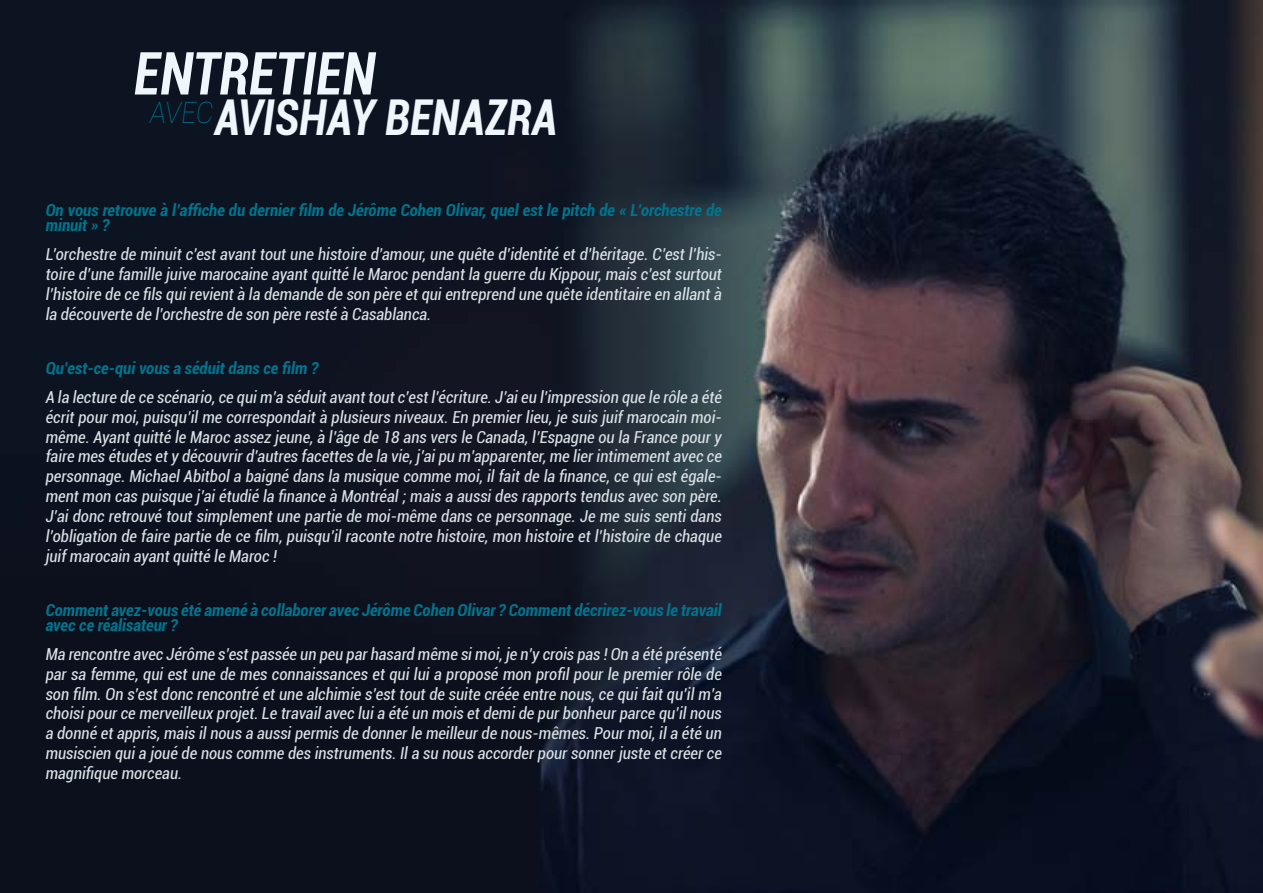
<style>
.page{position:relative;width:1263px;height:893px;background:#fff}
.page>*{position:absolute;margin:0;border:0;box-sizing:border-box;transform-origin:0 0}
.t1{font:italic 700 condensed 59.4px "Roboto";color:#eff7fd;scale:.91 1}
.t2{font:italic 700 condensed 49.5px "Roboto";color:#eff7fd;scale:.91 1}
.t3{font:italic condensed 16.5px/19.8px "Roboto";color:#dae2e7;text-align:justify}
.t4{font:italic 700 condensed 16.5px/15px "Roboto";color:#00758e}
</style>
<div class="page">
<img style="left:0;top:0;width:1263px;height:893px">
<h1 class="t1" style="left:134px;top:32px;width:267px">ENTRETIEN</h1>
<h2 class="t2" style="left:150px;top:82px;width:449px"><sup>AVEC</sup>AVISHAY BENAZRA</h2>
<p class="t4" style="left:46px;top:202px;width:678px">On vous retrouve à l’affiche du dernier film de Jérôme Cohen Olivar, quel est le pitch de « L’orchestre de minuit » ?</p>
<p class="t3" style="left:46px;top:244px;width:678px">L’orchestre de minuit c’est avant tout une histoire d’amour, une quête d’identité et d’héritage. C’est l’his&shy;toire d’une famille juive marocaine ayant quitté le Maroc pendant la guerre du Kippour, mais c’est surtout l’histoire de ce fils qui revient à la demande de son père et qui entreprend une quête identitaire en allant à la découverte de l’orchestre de son père resté à Casablanca.</p>
<p class="t4" style="left:46px;top:360px;width:274px">Qu’est-ce-qui vous a séduit dans ce film ?</p>
<p class="t3" style="left:46px;top:387px;width:678px">A la lecture de ce scénario, ce qui m’a séduit avant tout c’est l’écriture. J’ai eu l’impression que le rôle a été écrit pour moi, puisqu’il me correspondait à plusieurs niveaux. En premier lieu, je suis juif marocain moi&shy;même. Ayant quitté le Maroc assez jeune, à l’âge de 18 ans vers le Canada, l’Espagne ou la France pour y faire mes études et y découvrir d’autres facettes de la vie, j’ai pu m’apparenter, me lier intimement avec ce personnage. Michael Abitbol a baigné dans la musique comme moi, il fait de la finance, ce qui est égale&shy;ment mon cas puisque j’ai étudié la finance à Montréal ; mais a aussi des rapports tendus avec son père.<br>J’ai donc retrouvé tout simplement une partie de moi-même dans ce personnage. Je me suis senti dans l’obligation de faire partie de ce film, puisqu’il raconte notre histoire, mon histoire et l’histoire de chaque juif marocain ayant quitté le Maroc !</p>
<p class="t4" style="left:46px;top:602px;width:678px">Comment avez-vous été amené à collaborer avec Jérôme Cohen Olivar ? Comment décrirez-vous le travail avec ce réalisateur ?</p>
<p class="t3" style="left:46px;top:644px;width:678px">Ma rencontre avec Jérôme s’est passée un peu par hasard même si moi, je n’y crois pas ! On a été présenté par sa femme, qui est une de mes connaissances et qui lui a proposé mon profil pour le premier rôle de son film. On s’est donc rencontré et une alchimie s’est tout de suite créée entre nous, ce qui fait qu’il m’a choisi pour ce merveilleux projet. Le travail avec lui a été un mois et demi de pur bonheur parce qu’il nous a donné et appris, mais il nous a aussi permis de donner le meilleur de nous-mêmes. Pour moi, il a été un musiscien qui a joué de nous comme des instruments. Il a su nous accorder pour sonner juste et créer ce magnifique morceau.</p>
</div>
